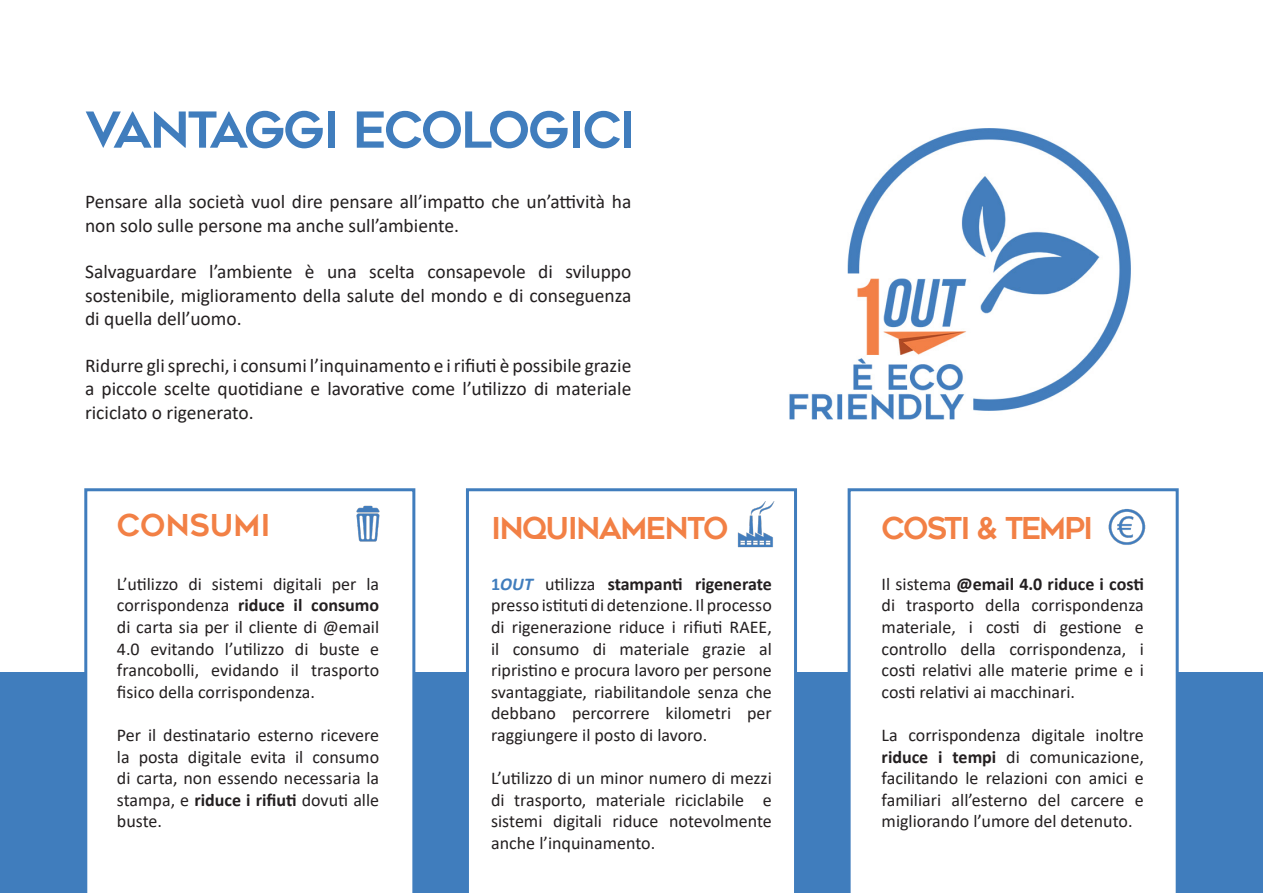
<style>
.page{position:relative;width:1263px;height:893px;background:#fff}
.page>*{position:absolute;margin:0;border:0;box-sizing:border-box;transform-origin:0 0}
.t1{font:49.5px "Geometos";letter-spacing:-.04em;color:#407dbd}
.t2{font:30px "Geometos";letter-spacing:-.05em;color:#f28045}
.t3{font:30px "Geometos";color:#f28045}
.t4{font:19.5px/23.4px "Calibri";color:#231f20;text-align:justify}
.t5{font:18px/21.6px "Calibri";color:#231f20;text-align:justify}
.s1{font-weight:700}
.s2{font-weight:700;color:#407dbd}
.s3{font-weight:700;font-style:italic;color:#407dbd}
</style>
<div class="page">
<div style="left:0;top:672px;width:1263px;height:221px;background:#407dbd"></div>
<div style="left:84px;top:488px;width:331px;height:405px;background:#fff"></div>
<div style="left:466px;top:488px;width:331px;height:405px;background:#fff"></div>
<div style="left:848px;top:488px;width:331px;height:405px;background:#fff"></div>
<img style="left:735px;top:502px;width:43px;height:56px">
<img style="left:341px;top:504px;width:52px;height:39px">
<img style="left:1097px;top:503px;width:57px;height:51px">
<img style="left:789px;top:128px;width:342px;height:292px">
<p class="t1" style="left:85px;top:102px;width:553px">VANTAGGI ECOLOGICI</p>
<p class="t4" style="left:85px;top:189px;width:548px">Pensare alla società vuol dire pensare all’impatto che un’attività ha non solo sulle persone ma anche sull’ambiente.</p>
<p class="t4" style="left:85px;top:260px;width:548px">Salvaguardare l’ambiente è una scelta consapevole di sviluppo sostenibile, miglioramento della salute del mondo e di conseguenza di quella dell’uomo.</p>
<p class="t4" style="left:85px;top:353px;width:548px">Ridurre gli sprechi, i consumi l’inquinamento e i rifiuti è possibile grazie a piccole scelte quotidiane e lavorative come l’utilizzo di materiale riciclato o rigenerato.</p>
<p class="t3" style="left:117px;top:509px;width:155px">CONSUMI</p>
<p class="t5" style="left:117px;top:572px;width:264px">L’utilizzo di sistemi digitali per la corrispondenza <span class="s1">riduce il consumo </span>di carta sia per il cliente di @email 4.0 evitando l’utilizzo di buste e francobolli, evidando il trasporto fisico della corrispondenza.</p>
<p class="t5" style="left:117px;top:724px;width:264px">Per il destinatario esterno ricevere la posta digitale evita il consumo di carta, non essendo necessaria la stampa, e <span class="s1">riduce i rifiuti</span> dovuti alle buste.</p>
<p class="t2" style="left:491px;top:512px;width:239px">INQUINAMENTO</p>
<p class="t2" style="left:882px;top:512px;width:213px">COSTI &amp; TEMPI</p>
<p class="t5" style="left:491px;top:572px;width:282px"><span class="s2">1</span><span class="s3">OUT</span> utilizza <span class="s1">stampanti rigenerate </span>presso istituti di detenzione. Il processo di rigenerazione riduce i rifiuti RAEE, il consumo di materiale grazie al ripristino e procura lavoro per persone svantaggiate, riabilitandole senza che debbano percorrere kilometri per raggiungere il posto di lavoro.</p>
<p class="t5" style="left:491px;top:767px;width:282px">L’utilizzo di un minor numero di mezzi di trasporto, materiale riciclabile e sistemi digitali riduce notevolmente anche l’inquinamento.</p>
<p class="t5" style="left:882px;top:572px;width:264px">Il sistema <span class="s1">@email 4.0 riduce i costi </span>di trasporto della corrispondenza materiale, i costi di gestione e controllo della corrispondenza, i costi relativi alle materie prime e i costi relativi ai macchinari.</p>
<p class="t5" style="left:882px;top:724px;width:264px">La corrispondenza digitale inoltre <span class="s1">riduce i tempi</span> di comunicazione, facilitando le relazioni con amici e familiari all’esterno del carcere e migliorando l’umore del detenuto.</p>
</div>
